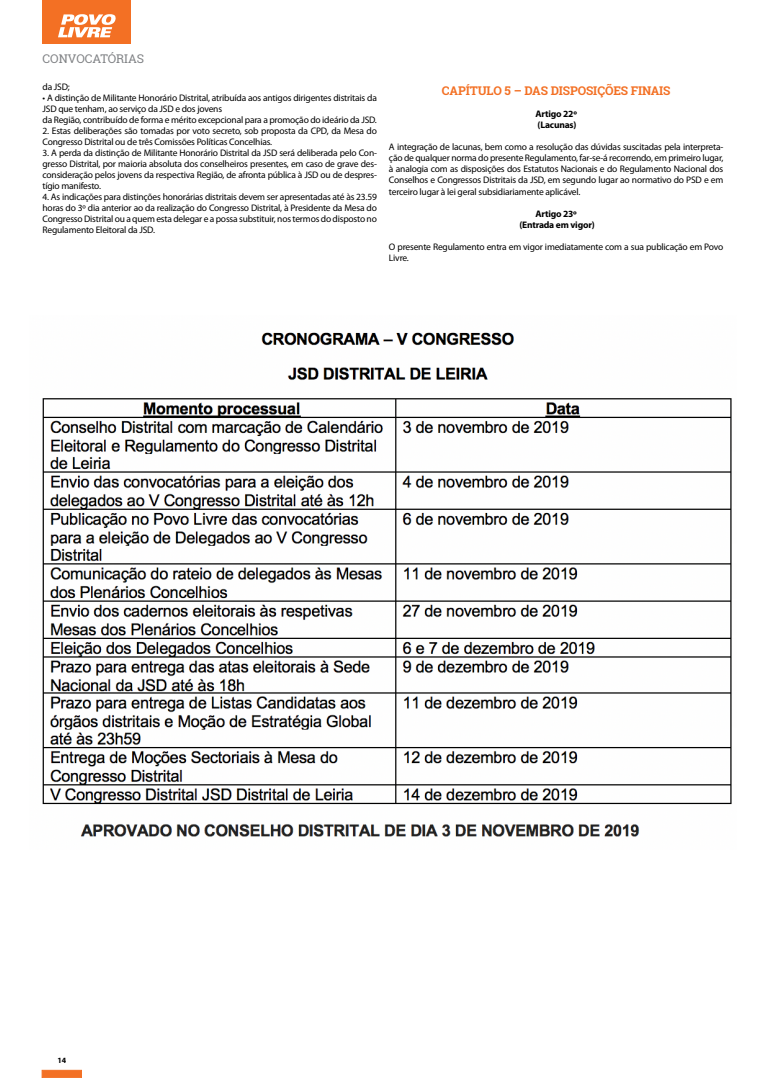
<style>
.page{position:relative;width:766px;height:1078px;background:#fff}
.page>*{position:absolute;margin:0;border:0;box-sizing:border-box;transform-origin:0 0}
.t1{font:700 12px "Roboto Slab";letter-spacing:-.01em;color:#f37024}
.t2{font:12px "Roboto Slab";color:#808285}
.t3{font:9.5px/11px "Myriad Pro";letter-spacing:-.02em;color:#000}
.t4{font:700 9.5px/11px "Myriad Pro";letter-spacing:-.02em;color:#000}
.t5{font:700 8px "Myriad Pro";color:#000}
</style>
<div class="page">
<div style="left:42px;top:1069px;width:40px;height:8px;background:#f37024;border:1px solid #f37024"></div>
<img style="left:42px;top:332px;width:690px;height:505px">
<div style="left:42px;top:0;width:89px;height:44px;background:#f37024"></div>
<svg style="left:58px;top:14px;width:58px;height:23px"></svg>
<p class="t2" style="left:42px;top:51px;width:103px">CONVOCATÓRIAS</p>
<p class="t3" style="left:43px;top:81px;width:29px">da JSD;</p>
<p class="t3" style="left:43px;top:92px;width:336px">• A distinção de Militante Honorário Distrital, atribuída aos antigos dirigentes distritais da<br>JSD que tenham, ao serviço da JSD e dos jovens<br>da Região, contribuído de forma e mérito excepcional para a promoção do ideário da JSD.</p>
<p class="t3" style="left:43px;top:125px;width:336px">2. Estas deliberações são tomadas por voto secreto, sob proposta da CPD, da Mesa do<br>Congresso Distrital ou de três Comissões Políticas Concelhias.</p>
<p class="t3" style="left:43px;top:147px;width:336px;text-align:justify">3. A perda da distinção de Militante Honorário Distrital da JSD será deliberada pelo Con&shy;gresso Distrital, por maioria absoluta dos conselheiros presentes, em caso de grave des&shy;consideração pelos jovens da respectiva Região, de afronta pública à JSD ou de despres&shy;tígio manifesto.</p>
<p class="t3" style="left:43px;top:191px;width:336px;text-align:justify">4. As indicações para distinções honorárias distritais devem ser apresentadas até às 23.59 horas do 3º dia anterior ao da realização do Congresso Distrital, à Presidente da Mesa do Congresso Distrital ou a quem esta delegar e a possa substituir, nos termos do disposto no Regulamento Eleitoral da JSD.</p>
<p class="t1" style="left:441px;top:83px;width:230px">CAPÍTULO 5 – DAS DISPOSIÇÕES FINAIS</p>
<p class="t4" style="left:535px;top:108px;width:43px">Artigo 22º (Lacunas)</p>
<p class="t3" style="left:389px;top:142px;width:336px;text-align:justify">A integração de lacunas, bem como a resolução das dúvidas suscitadas pela interpreta&shy;ção de qualquer norma do presente Regulamento, far-se-á recorrendo, em primeiro lugar, à analogia com as disposições dos Estatutos Nacionais e do Regulamento Nacional dos Conselhos e Congressos Distritais da JSD, em segundo lugar ao normativo do PSD e em terceiro lugar à lei geral subsidiariamente aplicável.</p>
<p class="t4" style="left:519px;top:207px;width:77px;text-align:center">Artigo 23º (Entrada em vigor)</p>
<p class="t3" style="left:389px;top:241px;width:336px">O presente Regulamento entra em vigor imediatamente com a sua publicação em Povo<br>Livre.</p>
<p class="t5" style="left:57px;top:1054px;width:10px">14</p>
</div>
